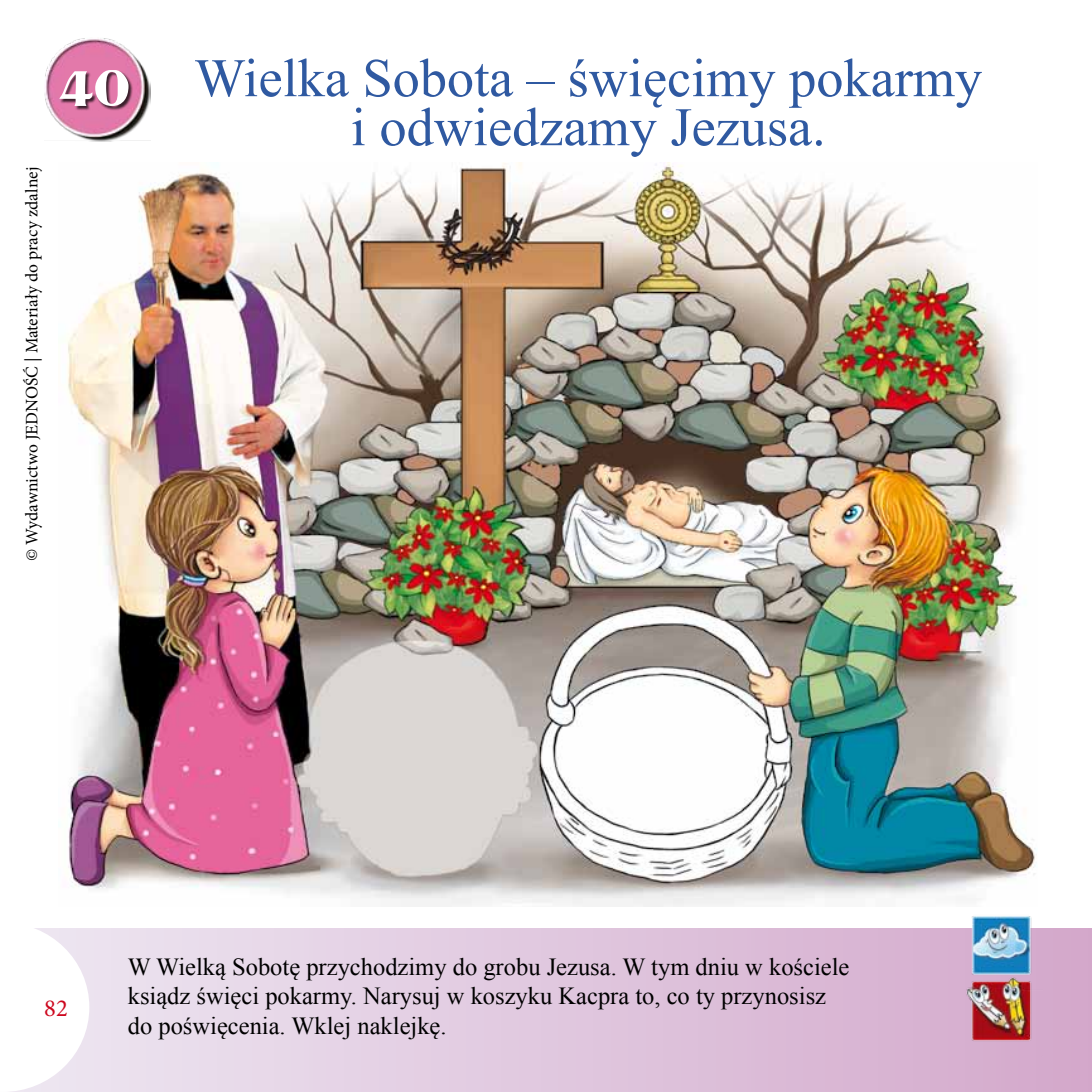
<style>
.page{position:relative;width:1092px;height:1092px;background:#fff}
.page>*{position:absolute;margin:0;border:0;box-sizing:border-box;transform-origin:0 0}
.t1{font:54.25px/49px "Times New Roman";color:#2f59a1;text-align:center}
.t2{font:50.75px "EFN Mellotron";color:#fff}
.t3{font:24.5px/29.4px "Times New Roman";color:#000}
.t4{font:24.5px "Minion Pro";color:#cd071e}
.t5{font:17.5px "Minion Pro";color:#000}
</style>
<div class="page">
<div style="left:0;top:928px;width:1091px;height:163px;background:linear-gradient(to right,#eee8f3,#d3a8cb)"></div>
<svg style="left:0;top:928px;width:89px;height:163px"></svg>
<img style="left:45px;top:38px;width:105px;height:103px">
<div style="left:60px;top:71px;width:74px;height:39px;background:#000;opacity:.75"></div>
<img style="left:67px;top:162px;width:969px;height:744px">
<img style="left:953px;top:990px;width:94px;height:65px">
<img style="left:952px;top:896px;width:95px;height:94px">
<h2 class="t2" style="left:59px;top:54px;width:72px">40</h2>
<p class="t5" style="left:20px;top:561px;width:396px;rotate:-90deg">© Wydawnictwo JEDNOŚĆ | Materiały do pracy zdalnej</p>
<h1 class="t1" style="left:194px;top:53px;width:789px">Wielka Sobota – święcimy pokarmy i odwiedzamy Jezusa.</h1>
<p class="t4" style="left:44px;top:991px;width:25px">82</p>
<p class="t3" style="left:128px;top:951px;width:723px">W Wielką Sobotę przychodzimy do grobu Jezusa. W tym dniu w kościele ksiądz święci pokarmy. Narysuj w koszyku Kacpra to, co ty przynosisz do poświęcenia. Wklej naklejkę.</p>
</div>
